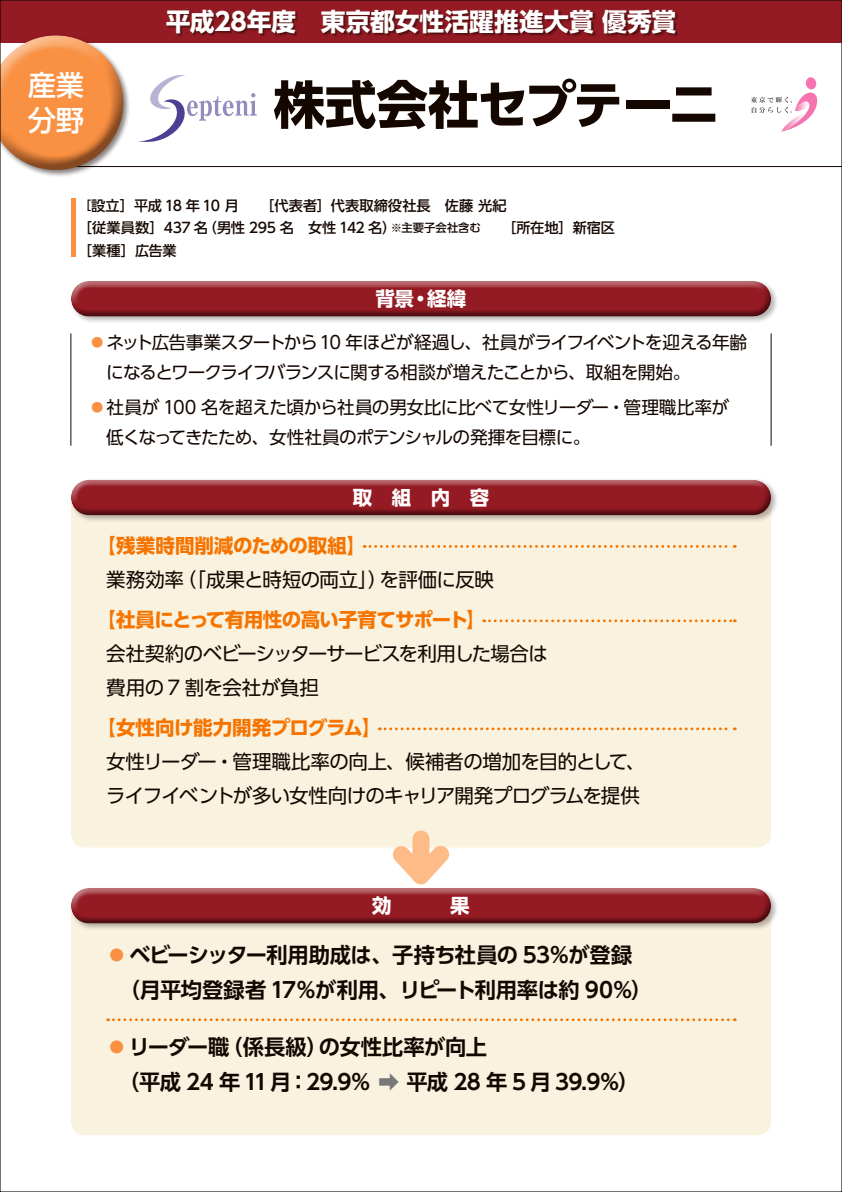
<style>
.page{position:relative;width:842px;height:1192px;background:#fff}
.page>*{position:absolute;margin:0;border:0;box-sizing:border-box;transform-origin:0 0}
.t1{font:700 51.4px "UD Shin Go Pr 6 N";letter-spacing:-.04em;color:#140700}
.t2{font:500 28.35px/35.5px "UD Shin Go Pr 6 N";color:#fff}
.t3{font:700 24.8px "UD Shin Go Pr 6 N";color:#fff}
.t4{font:700 21.25px/35.5px "UD Shin Go Pr 6 N De";letter-spacing:-.025em;color:#140700}
.t5{font:19.5px/33.6px "UD Shin Go Pr 6 N";letter-spacing:-.03em;color:#140700}
.t6{font:700 19.5px "UD Shin Go Pr 6 N";letter-spacing:-.03em;color:#f57400}
.t7{font:700 19.5px "UD Shin Go Pr 6 N";letter-spacing:-.005em;color:#f57400}
.t8{font:700 19.5px "UD Shin Go Pr 6 N";color:#fff}
.t9{font:17.7px/30.1px "UD Shin Go Pr 6 N";letter-spacing:-.065em;color:#140700}
.t10{font:17.7px/30.1px "UD Shin Go Pr 6 N";letter-spacing:-.045em;color:#140700}
.t11{font:500 14.15px/22.3px "UD Shin Go Pr 6 N";color:#140700}
.s1{font-size:12.4px}
.s2{font-size:11.35px}
.s3{color:#f99042}
.s4{color:#787878}
</style>
<div class="page">
<div style="left:0;top:0;width:842px;height:43px;background:#941a23"></div>
<div style="left:167px;top:10px;width:512px;height:27px;background:#140700;opacity:.5"></div>
<svg style="left:751px;top:77px;width:66px;height:55px"></svg>
<hr style="left:71px;top:166px;width:771px;height:1px;background:#140700">
<div style="left:71px;top:523px;width:700px;height:325px;background:#f9f2df"></div>
<div style="left:71px;top:931px;width:700px;height:204px;background:#f9f2df"></div>
<div style="left:69px;top:478px;width:710px;height:45px;background:#140700;opacity:.3"></div>
<div style="left:70px;top:480px;width:702px;height:23px;background:#fff;opacity:.5"></div>
<div style="left:70px;top:485px;width:702px;height:31px;background:#140700;opacity:.5"></div>
<div style="left:69px;top:886px;width:710px;height:45px;background:#140700;opacity:.3"></div>
<div style="left:71px;top:888px;width:700px;height:24px;background:#fff;opacity:.5"></div>
<div style="left:71px;top:893px;width:700px;height:31px;background:#140700;opacity:.5"></div>
<div style="left:69px;top:279px;width:710px;height:45px;background:#140700;opacity:.3"></div>
<div style="left:71px;top:281px;width:700px;height:24px;background:#fff;opacity:.5"></div>
<div style="left:71px;top:286px;width:700px;height:31px;background:#140700;opacity:.5"></div>
<div style="left:0;top:34px;width:131px;height:144px;background:#140700;opacity:.5"></div>
<div style="left:0;top:35px;width:124px;height:92px;background:#fff;opacity:.5"></div>
<div style="left:0;top:56px;width:124px;height:115px;background:#140700;opacity:.5"></div>
<svg style="left:364px;top:545px;width:371px;height:3px"></svg>
<svg style="left:484px;top:619px;width:251px;height:3px"></svg>
<svg style="left:379px;top:727px;width:356px;height:3px"></svg>
<svg style="left:108px;top:1018px;width:627px;height:3px;background:#f7c794"></svg>
<hr style="left:71px;top:198px;width:4px;height:59px;background:#f99042">
<hr style="left:71px;top:333px;width:1px;height:113px;background:#140700">
<hr style="left:771px;top:333px;width:1px;height:113px;background:#140700">
<svg style="left:138px;top:75px;width:119px;height:67px"></svg>
<svg style="left:392px;top:830px;width:58px;height:54px"></svg>
<h2 class="t2" style="left:28px;top:67px;width:58px">産業分野</h2>
<p class="t3" style="left:166px;top:1px;width:512px">平成28年度　東京都女性活躍推進大賞 優秀賞</p>
<h1 class="t1" style="left:274px;top:63px;width:447px">株式会社セプテーニ</h1>
<p class="t11" style="left:78px;top:194px;width:538px"><span class="s1">［</span>設立］平成 18 年 10 月　　［代表者］代表取締役社長　佐藤 光紀　<br>［従業員数］437 名（男性 295 名　女性 142 名）<span class="s2">※主要子会社含む</span>　　［所在地］新宿区［業種］広告業</p>
<p class="t8" style="left:375px;top:283px;width:92px">背景・経緯</p>
<p class="t9" style="left:106px;top:327px;width:642px;text-indent:-18px"><span class="s3">⃝</span>ネット広告事業スタートから10 年ほどが経過し、社員がライフイベントを迎える年齢になるとワークライフバランスに関する相談が増えたことから、取組を開始。</p>
<p class="t10" style="left:106px;top:391px;width:624px;text-indent:-18px"><span class="s3">⃝</span>社員が 100 名を超えた頃から社員の男女比に比べて女性リーダー・管理職比率が低くなってきたため、女性社員のポテンシャルの発揮を目標に。</p>
<p class="t8" style="left:353px;top:482px;width:138px">取　組　内　容</p>
<p class="t7" style="left:97px;top:530px;width:271px">【残業時間削減のための取組】</p>
<p class="t5" style="left:106px;top:562px;width:389px">業務効率（「成果と時短の両立」）を評価に反映</p>
<p class="t6" style="left:97px;top:604px;width:390px">【社員にとって有用性の高い子育てサポート】</p>
<p class="t5" style="left:106px;top:636px;width:443px">会社契約のベビーシッターサービスを利用した場合は費用の 7 割を会社が負担</p>
<p class="t6" style="left:97px;top:712px;width:286px">【女性向け能力開発プログラム】</p>
<p class="t5" style="left:106px;top:744px;width:540px">女性リーダー・管理職比率の向上、候補者の増加を目的として、ライフイベントが多い女性向けのキャリア開発プログラムを提供</p>
<p class="t4" style="left:119px;top:936px;width:535px;text-indent:-12px"><span class="s3">⃝</span> ベビーシッター利用助成は、子持ち社員の 53％が登録（月平均登録者 17％が利用、リピート利用率は約 90％）</p>
<p class="t4" style="left:118px;top:1028px;width:523px;text-indent:-12px"><span class="s3">⃝</span> リーダー職（係長級）の女性比率が向上<br>（平成 24 年 11月：29.9％ <span class="s4">➡</span> 平成 28 年 5 月 39.9％）</p>
</div>
